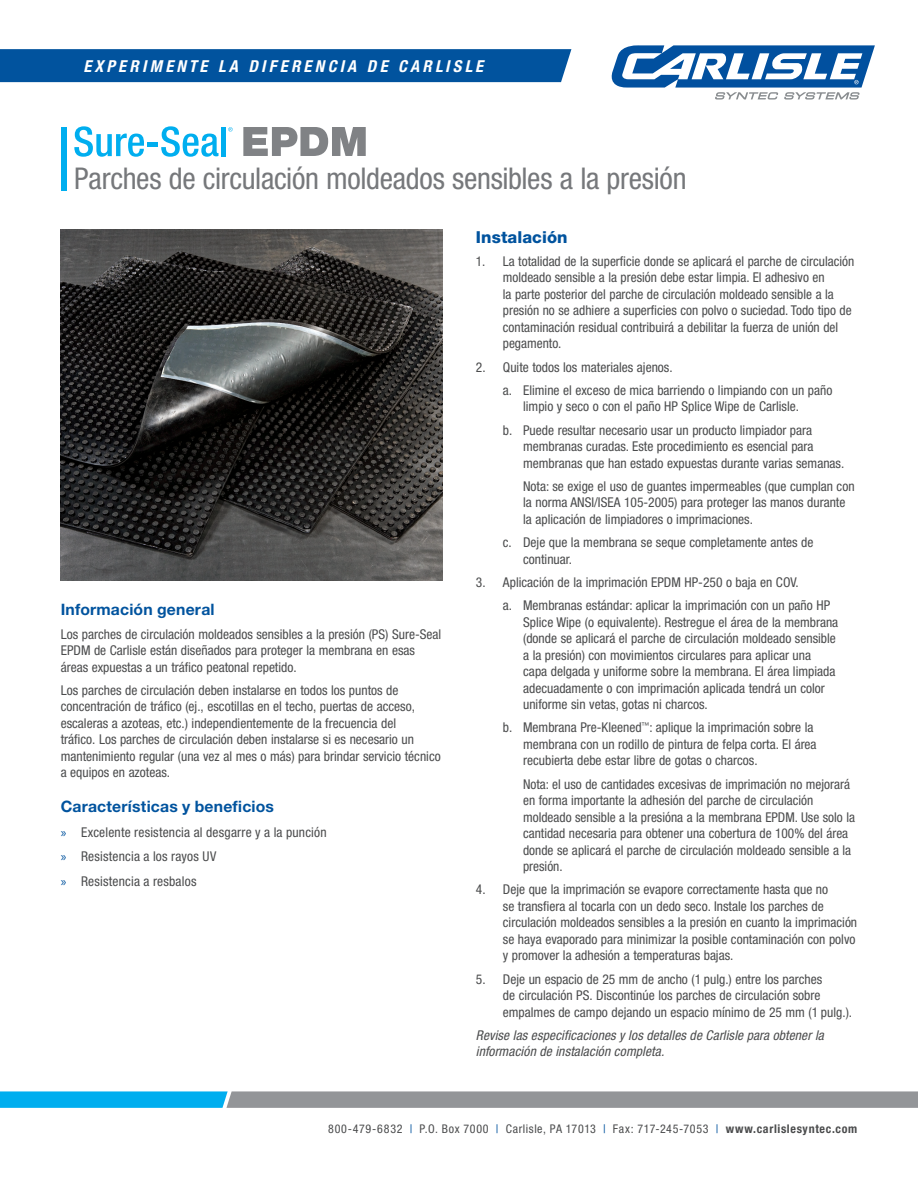
<style>
.page{position:relative;width:918px;height:1188px;background:#fff}
.page>*{position:absolute;margin:0;border:0;box-sizing:border-box;transform-origin:0 0}
.t1{font:condensed 30px "Helvetica Neue";letter-spacing:-.01em;color:#76787b}
.t2{font:italic 700 condensed 16.5px "Helvetica Neue";letter-spacing:.2em;color:#fff}
.t3{font:800 16.5px "Helvetica Neue";letter-spacing:.005em;color:#01539e}
.t4{font:700 15.75px "Helvetica Neue";letter-spacing:.015em;color:#01539e}
.t5{font:condensed 13.5px/16.5px "Helvetica Neue";color:#4b4c4d}
.t6{font:italic condensed 13.5px/16.5px "Helvetica Neue";letter-spacing:.01em;color:#4b4c4d}
.t7{font:condensed 12px "Helvetica Neue";letter-spacing:.05em;color:#4b4c4d}
.s1{font-family:"Myriad Pro";font-stretch:normal;color:#01539e}
.s2{color:#01539e}
.s3{font-weight:700}
</style>
<div class="page">
<svg style="left:243px;top:127px;width:123px;height:29px"></svg>
<svg style="left:74px;top:126px;width:70px;height:31px"></svg>
<hr style="left:147px;top:142px;width:11px;height:4px;background:#00aeef">
<svg style="left:161px;top:126px;width:58px;height:31px"></svg>
<div style="left:221px;top:127px;width:5px;height:29px;background:#00aeef"></div>
<svg style="left:228px;top:127px;width:5px;height:5px"></svg>
<div style="left:61px;top:127px;width:6px;height:63px;background:#00aeef"></div>
<svg style="left:0;top:1091px;width:918px;height:17px;background:#749eb0"></svg>
<div style="left:0;top:49px;width:571px;height:33px;background:#01539e"></div>
<svg style="left:612px;top:45px;width:263px;height:55px"></svg>
<img style="left:61px;top:230px;width:381px;height:350px">
<p class="t2" style="left:84px;top:56px;width:401px">EXPERIMENTE LA DIFERENCIA DE CARLISLE</p>
<p class="t1" style="left:74px;top:161px;width:614px">Parches de circulación moldeados sensibles a la presión</p>
<p class="t4" style="left:61px;top:600px;width:155px">Información general</p>
<p class="t5" style="left:61px;top:625px;width:382px">Los parches de circulación moldeados sensibles a la presión (PS) Sure-Seal<br>EPDM de Carlisle están diseñados para proteger la membrana en esas áreas expuestas a un tráfico peatonal repetido.</p>
<p class="t5" style="left:61px;top:682px;width:382px">Los parches de circulación deben instalarse en todos los puntos de concentración de tráfico (ej., escotillas en el techo, puertas de acceso, escaleras a azoteas, etc.) independientemente de la frecuencia del<br>tráfico. Los parches de circulación deben instalarse si es necesario un mantenimiento regular (una vez al mes o más) para brindar servicio técnico a equipos en azoteas.</p>
<p class="t4" style="left:61px;top:796px;width:215px">Características y beneficios</p>
<p class="t5" style="left:61px;top:823px;width:267px"><span class="s1">»</span> Excelente resistencia al desgarre y a la punción</p>
<p class="t5" style="left:61px;top:848px;width:157px"><span class="s1">»</span> Resistencia a los rayos UV</p>
<p class="t5" style="left:61px;top:873px;width:137px"><span class="s1">»</span> Resistencia a resbalos</p>
<p class="t3" style="left:476px;top:227px;width:93px">Instalación</p>
<p class="t5" style="left:503px;top:253px;width:353px;text-indent:-27px">1. La totalidad de la superficie donde se aplicará el parche de circulación moldeado sensible a la presión debe estar limpia. El adhesivo en<br>la parte posterior del parche de circulación moldeado sensible a la presión no se adhiere a superficies con polvo o suciedad. Todo tipo de contaminación residual contribuirá a debilitar la fuerza de unión del pegamento.</p>
<p class="t5" style="left:476px;top:358px;width:198px">2. Quite todos los materiales ajenos.</p>
<p class="t5" style="left:523px;top:382px;width:311px;text-indent:-20px">a. Elimine el exceso de mica barriendo o limpiando con un paño limpio y seco o con el paño HP Splice Wipe de Carlisle.</p>
<p class="t5" style="left:523px;top:421px;width:323px;text-indent:-20px">b. Puede resultar necesario usar un producto limpiador para membranas curadas. Este procedimiento es esencial para membranas que han estado expuestas durante varias semanas.</p>
<p class="t5" style="left:523px;top:478px;width:333px">Nota: se exige el uso de guantes impermeables (que cumplan con la norma ANSI/ISEA 105-2005) para proteger las manos durante la aplicación de limpiadores o imprimaciones.</p>
<p class="t5" style="left:523px;top:534px;width:292px;text-indent:-20px">c. Deje que la membrana se seque completamente antes de continuar.</p>
<p class="t5" style="left:476px;top:574px;width:324px">3. Aplicación de la imprimación EPDM HP-250 o baja en COV.</p>
<p class="t5" style="left:523px;top:597px;width:317px;text-indent:-20px">a. Membranas estándar: aplicar la imprimación con un paño HP Splice Wipe (o equivalente). Restregue el área de la membrana (donde se aplicará el parche de circulación moldeado sensible a la presión) con movimientos circulares para aplicar una capa delgada y uniforme sobre la membrana. El área limpiada adecuadamente o con imprimación aplicada tendrá un color uniforme sin vetas, gotas ni charcos.</p>
<p class="t5" style="left:523px;top:719px;width:295px;text-indent:-20px">b. Membrana Pre-Kleened<sup>™</sup>: aplique la imprimación sobre la membrana con un rodillo de pintura de felpa corta. El área recubierta debe estar libre de gotas o charcos.</p>
<p class="t5" style="left:523px;top:775px;width:333px">Nota: el uso de cantidades excesivas de imprimación no mejorará en forma importante la adhesión del parche de circulación moldeado sensible a la presióna a la membrana EPDM. Use solo la cantidad necesaria para obtener una cobertura de 100% del área donde se aplicará el parche de circulación moldeado sensible a la presión.</p>
<p class="t5" style="left:503px;top:881px;width:356px;text-indent:-27px">4. Deje que la imprimación se evapore correctamente hasta que no<br>se transfiera al tocarla con un dedo seco. Instale los parches de circulación moldeados sensibles a la presión en cuanto la imprimación se haya evaporado para minimizar la posible contaminación con polvo y promover la adhesión a temperaturas bajas.</p>
<p class="t5" style="left:503px;top:970px;width:351px;text-indent:-27px">5. Deje un espacio de 25 mm de ancho (1 pulg.) entre los parches<br>de circulación PS. Discontinúe los parches de circulación sobre empalmes de campo dejando un espacio mínimo de 25 mm (1 pulg.).</p>
<p class="t6" style="left:476px;top:1027px;width:350px">Revise las especificaciones y los detalles de Carlisle para obtener la información de instalación completa.</p>
<p class="t7" style="left:328px;top:1122px;width:531px">800-479-6832 <span class="s2">|</span> P.O. Box 7000 <span class="s2">|</span> Carlisle, PA 17013 <span class="s2">|</span> Fax: 717-245-7053 <span class="s2">|</span> <span class="s3">www.carlislesyntec.com</span></p>
</div>
